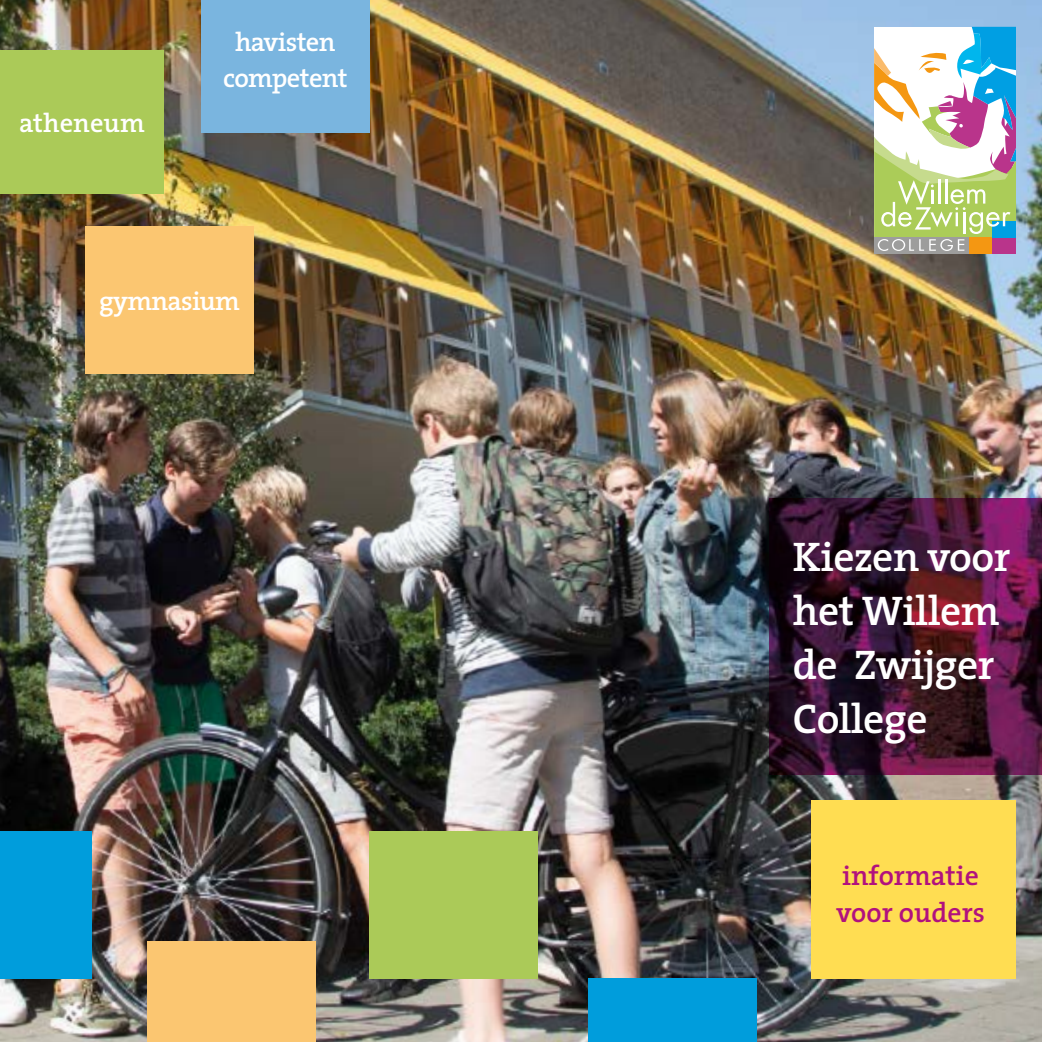
<style>
.page{position:relative;width:1042px;height:1042px;background:#fff}
.page>*{position:absolute;margin:0;border:0;box-sizing:border-box;transform-origin:0 0}
.t1{font:600 41.65px/54.1px "The Serif";letter-spacing:-.015em;color:#fff}
.t2{font:600 27.82px/37.6px "The Serif";color:#b1117e}
.t3{font:600 26.43px/35.9px "The Serif";letter-spacing:-.025em;color:#fff;text-align:center}
.t4{font:600 26.43px "The Serif";color:#fff}
</style>
<div class="page">
<img style="left:0;top:0;width:1042px;height:1042px">
<svg style="left:874px;top:27px;width:141px;height:226px"></svg>
<div style="left:370px;top:831px;width:168px;height:148px;background:#abca58"></div>
<div style="left:0;top:831px;width:91px;height:148px;background:#009ddc"></div>
<div style="left:588px;top:979px;width:168px;height:63px;background:#009ddc"></div>
<div style="left:147px;top:941px;width:169px;height:101px;background:#fbc671"></div>
<img style="left:769px;top:498px;width:273px;height:277px">
<div style="left:811px;top:800px;width:204px;height:179px;background:#ffdd52"></div>
<div style="left:201px;top:0;width:169px;height:133px;background:#7ab5df"></div>
<div style="left:0;top:51px;width:164px;height:143px;background:#abca58"></div>
<div style="left:85px;top:226px;width:169px;height:148px;background:#fbc671"></div>
<p class="t4" style="left:19px;top:101px;width:127px">atheneum</p>
<p class="t3" style="left:223px;top:23px;width:126px">havisten competent</p>
<p class="t3" style="left:99px;top:282px;width:142px">gymnasium</p>
<p class="t1" style="left:793px;top:528px;width:219px">Kiezen voor het Willem de Zwijger<br>College</p>
<p class="t2" style="left:836px;top:855px;width:150px">informatie voor ouders</p>
</div>
